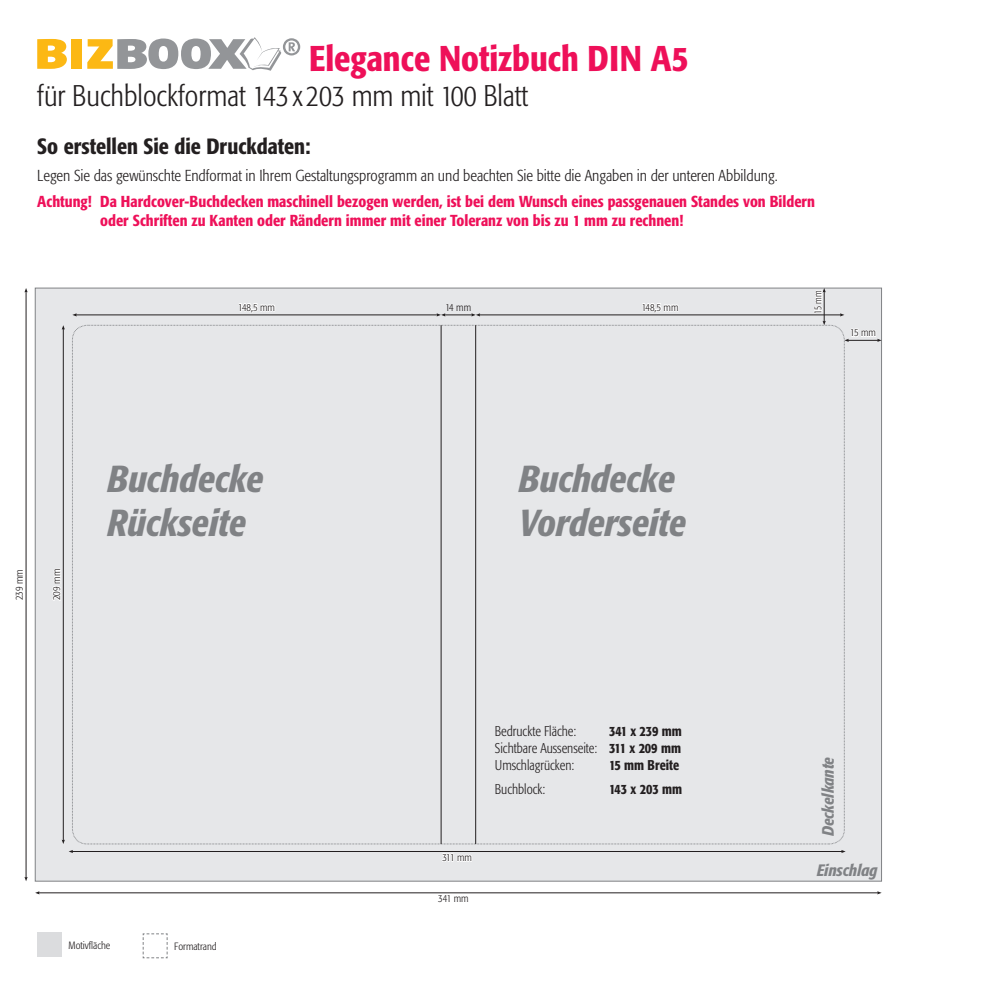
<style>
.page{position:relative;width:993px;height:993px;background:#fff}
.page>*{position:absolute;margin:0;border:0;box-sizing:border-box;transform-origin:0 0}
.t1{font:italic 500 condensed 37.19px/44.6px "Formata";color:#808285}
.t2{font:500 condensed 35.44px "Formata";color:#ee1059}
.t3{font:300 condensed 29.57px "Formata";color:#231f20}
.t4{font:500 condensed 21.88px "Formata";color:#231f20}
.t5{font:italic 500 condensed 16.36px "Formata";color:#808285}
.t6{font:500 condensed 15.75px/18.9px "Formata";color:#ee1059}
.t7{font:300 condensed 15.75px "Formata";color:#231f20}
.t8{font:300 condensed 14px/16.8px "Formata";color:#231f20;text-align:justify;scale:.95 1}
.t9{font:500 condensed 14px "Formata";color:#231f20;scale:.95 1}
.t10{font:300 condensed 10.5px "Formata";color:#231f20}
.t11{font:300 condensed 10.5px "Formata";color:#231f20;scale:.89 1}
.s1{font-weight:500}
</style>
<div class="page">
<svg style="left:37px;top:39px;width:30px;height:30px"></svg>
<div style="left:71px;top:39px;width:11px;height:30px;background:#fcb814"></div>
<svg style="left:87px;top:37px;width:213px;height:34px"></svg>
<div style="left:37px;top:932px;width:25px;height:25px;background:#dbdcde"></div>
<svg style="left:142px;top:933px;width:26px;height:25px"></svg>
<div style="left:35px;top:288px;width:846px;height:593px;background:#e6e7e9;border:1px solid #808285"></div>
<hr style="left:26px;top:291px;width:1px;height:586px;background:#231f20">
<svg style="left:24px;top:876px;width:4px;height:5px"></svg>
<hr style="left:38px;top:892px;width:840px;height:1px;background:#231f20">
<svg style="left:876px;top:891px;width:5px;height:3px"></svg>
<svg style="left:436px;top:892px;width:33px;height:2px"></svg>
<svg style="left:51px;top:288px;width:830px;height:574px"></svg>
<hr style="left:441px;top:325px;width:1px;height:518px;background:#231f20">
<hr style="left:475px;top:325px;width:1px;height:518px;background:#231f20">
<h2 class="t2" style="left:309px;top:37px;width:381px">Elegance Notizbuch DIN A5</h2>
<h3 class="t3" style="left:37px;top:79px;width:492px">für Buchblockformat 143 x 203 mm mit 100 Blatt</h3>
<h3 class="t4" style="left:37px;top:133px;width:275px">So erstellen Sie die Druckdaten:</h3>
<p class="t7" style="left:37px;top:166px;width:741px">Legen Sie das gewünschte Endformat in Ihrem Gestaltungsprogramm an und beachten Sie bitte die Angaben in der unteren Abbildung.</p>
<p class="t6" style="left:100px;top:192px;width:716px;text-indent:-63px">Achtung! Da Hardcover-Buchdecken maschinell bezogen werden, ist bei dem Wunsch eines passgenauen Standes von Bildern oder Schriften zu Kanten oder Rändern immer mit einer Toleranz von bis zu 1 mm zu rechnen!</p>
<p class="t10" style="left:238px;top:301px;width:38px">148,5 mm</p>
<p class="t10" style="left:641px;top:301px;width:38px">148,5 mm</p>
<p class="t10" style="left:445px;top:301px;width:27px">14 mm</p>
<p class="t11" style="left:811px;top:313px;width:27px;rotate:-90deg">15 mm</p>
<p class="t10" style="left:849px;top:326px;width:27px">15 mm</p>
<p class="t10" style="left:13px;top:600px;width:33px;rotate:-90deg">239 mm</p>
<p class="t10" style="left:50px;top:600px;width:33px;rotate:-90deg">209 mm</p>
<h1 class="t1" style="left:107px;top:456px;width:158px">Buchdecke<br>Rückseite</h1>
<p class="t10" style="left:68px;top:938px;width:43px">Motivfläche</p>
<p class="t10" style="left:174px;top:939px;width:44px">Formatrand</p>
<h1 class="t1" style="left:518px;top:456px;width:169px">Buchdecke<br>Vorderseite</h1>
<p class="t10" style="left:442px;top:851px;width:31px">311 mm</p>
<p class="t10" style="left:438px;top:892px;width:32px">341 mm</p>
<p class="t8" style="left:494px;top:722px;width:87px">Bedruckte Fläche:</p>
<p class="t8" style="left:494px;top:722px;width:198px;text-indent:114px"><span class="s1">341 x 239 mm </span>Sichtbare Aussenseite: <span class="s1">311 x 209 mm </span>Umschlagrücken:</p>
<p class="t9" style="left:609px;top:756px;width:75px">15 mm Breite</p>
<p class="t8" style="left:494px;top:780px;width:55px">Buchblock:</p>
<p class="t9" style="left:609px;top:780px;width:78px">143 x 203 mm</p>
<p class="t5" style="left:818px;top:836px;width:81px;rotate:-90deg">Deckelkante</p>
<p class="t5" style="left:816px;top:860px;width:62px">Einschlag</p>
</div>
